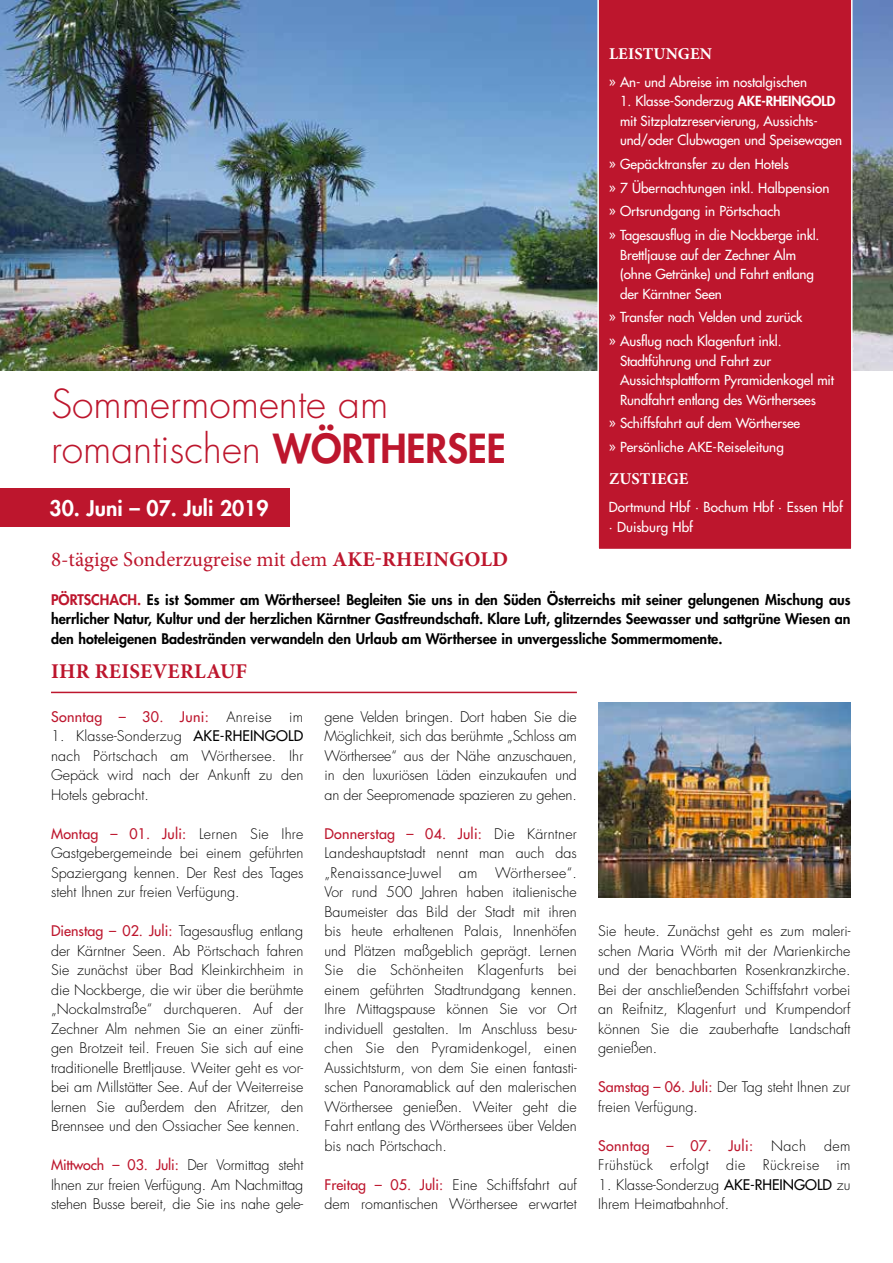
<style>
.page{position:relative;width:893px;height:1263px;background:#fff}
.page>*{position:absolute;margin:0;border:0;box-sizing:border-box;transform-origin:0 0}
.t1{font:300 39px/45px "Futura Std";color:#bd162d}
.t2{font:21px "Minion Pro";color:#bd162d}
.t3{font:800 21px "Futura Std";color:#fff}
.t4{font:700 21px "Minion Pro";letter-spacing:.01em;color:#bd162d}
.t5{font:700 16.5px "Minion Pro";letter-spacing:.01em;color:#fff}
.t6{font:300 14.25px/19.5px "Futura Std";color:#000;text-align:justify}
.t7{font:800 14.25px/19.5px "Futura Std";color:#000;text-align:justify}
.t8{font:500 14.25px "Futura Std";letter-spacing:.025em;color:#bd162d}
.t9{font:300 14.25px/19.5px "Futura Std";letter-spacing:.025em;color:#000;text-align:right}
.t10{font:500 13.5px/19.5px "Futura Std";letter-spacing:-.01em;color:#fff}
.s1{font-weight:800}
.s2{font-weight:700}
.s3{color:#bd162d}
.s4{font-weight:300;color:#000}
.s5{font-weight:500}
.s6{font-weight:500;color:#bd162d}
</style>
<div class="page">
<img style="left:0;top:0;width:893px;height:370px">
<div style="left:597px;top:0;width:255px;height:549px;background:#bd162d"></div>
<div style="left:0;top:488px;width:289px;height:38px;background:#bd162d"></div>
<hr style="left:51px;top:692px;width:526px;height:1px;background:#bd162d">
<img style="left:598px;top:702px;width:252px;height:195px">
<h1 class="t1" style="left:51px;top:382px;width:456px">Sommermomente am romantischen <span class="s1">WÖRTHERSEE</span></h1>
<h2 class="t3" style="left:50px;top:495px;width:220px">30. Juni – 07. Juli 2019</h2>
<h2 class="t2" style="left:51px;top:545px;width:459px">8-tägige Sonderzugreise mit dem <span class="s2">AKE-RHEINGOLD</span></h2>
<p class="t5" style="left:609px;top:42px;width:105px">LEISTUNGEN</p>
<p class="t10" style="left:609px;top:72px;width:200px">» An- und Abreise im nostalgischen</p>
<p class="t10" style="left:620px;top:91px;width:224px">1. Klasse-Sonderzug <span class="s1">AKE-RHEINGOLD </span>mit Sitzplatzreservierung, Aussichts&shy;und/oder Clubwagen und Speisewagen</p>
<p class="t10" style="left:609px;top:152px;width:222px;line-height:23.7px">» Gepäcktransfer zu den Hotels<br>» 7 Übernachtungen inkl. Halbpension » Ortsrundgang in Pörtschach<br>» Tagesausflug in die Nockberge inkl.</p>
<p class="t10" style="left:620px;top:245px;width:195px">Brettljause auf der Zechner Alm (ohne Getränke) und Fahrt entlang der Kärntner Seen</p>
<p class="t10" style="left:609px;top:306px;width:195px;line-height:23.7px">» Transfer nach Velden und zurück » Ausflug nach Klagenfurt inkl.</p>
<p class="t10" style="left:620px;top:351px;width:216px">Stadtführung und Fahrt zur<br>Aussichtsplattform Pyramidenkogel mit<br>Rundfahrt entlang des Wörthersees</p>
<p class="t10" style="left:609px;top:411px;width:193px;line-height:23.7px">» Schiffsfahrt auf dem Wörthersee » Persönliche AKE-Reiseleitung</p>
<p class="t5" style="left:609px;top:467px;width:81px">ZUSTIEGE</p>
<p class="t10" style="left:609px;top:498px;width:235px">Dortmund Hbf · Bochum Hbf · Essen Hbf · Duisburg Hbf</p>
<p class="t7" style="left:51px;top:589px;width:801px"><span class="s3">PÖRTSCHACH.</span> Es ist Sommer am Wörthersee! Begleiten Sie uns in den Süden Österreichs mit seiner gelungenen Mischung aus herrlicher Natur, Kultur und der herzlichen Kärntner Gastfreundschaft. Klare Luft, glitzerndes Seewasser und sattgrüne Wiesen an den hoteleigenen Badestränden verwandeln den Urlaub am Wörthersee in unvergessliche Sommermomente.</p>
<h2 class="t4" style="left:51px;top:657px;width:198px">IHR REISEVERLAUF</h2>
<p class="t8" style="left:51px;top:707px;width:254px">Sonntag – 30. Juni: <span class="s4">Anreise im</span></p>
<p class="t6" style="left:51px;top:726px;width:254px">1. Klasse-Sonderzug <span class="s5">AKE-RHEINGOLD </span>nach Pörtschach am Wörthersee. Ihr Gepäck wird nach der Ankunft zu den Hotels gebracht.</p>
<p class="t6" style="left:51px;top:824px;width:254px"><span class="s6">Montag – 01. Juli:</span> Lernen Sie Ihre Gastgebergemeinde bei einem geführten Spaziergang kennen. Der Rest des Tages steht Ihnen zur freien Verfügung.</p>
<p class="t6" style="left:51px;top:921px;width:254px"><span class="s6">Dienstag – 02. Juli:</span> Tagesausflug entlang der Kärntner Seen. Ab Pörtschach fahren Sie zunächst über Bad Kleinkirchheim in die Nockberge, die wir über die berühmte „Nockalmstraße“ durchqueren. Auf der Zechner Alm nehmen Sie an einer zünfti&shy;gen Brotzeit teil. Freuen Sie sich auf eine traditionelle Brettljause. Weiter geht es vor&shy;bei am Millstätter See. Auf der Weiterreise lernen Sie außerdem den Afritzer, den Brennsee und den Ossiacher See kennen.</p>
<p class="t6" style="left:51px;top:1155px;width:254px"><span class="s6">Mittwoch – 03. Juli:</span> Der Vormittag steht Ihnen zur freien Verfügung. Am Nachmittag stehen Busse bereit, die Sie ins nahe gele-</p>
<p class="t6" style="left:325px;top:707px;width:254px">gene Velden bringen. Dort haben Sie die Möglichkeit, sich das berühmte „Schloss am Wörthersee“ aus der Nähe anzuschauen, in den luxuriösen Läden einzukaufen und an der Seepromenade spazieren zu gehen.</p>
<p class="t6" style="left:325px;top:824px;width:254px"><span class="s6">Donnerstag – 04. Juli:</span> Die Kärntner Landeshauptstadt nennt man auch das „Renaissance-Juwel am Wörthersee“.<br>Vor rund 500 Jahren haben italienische Baumeister das Bild der Stadt mit ihren bis heute erhaltenen Palais, Innenhöfen und Plätzen maßgeblich geprägt. Lernen Sie die Schönheiten Klagenfurts bei einem geführten Stadtrundgang kennen.<br>Ihre Mittagspause können Sie vor Ort individuell gestalten. Im Anschluss besu&shy;chen Sie den Pyramidenkogel, einen Aussichtsturm, von dem Sie einen fantasti&shy;schen Panoramablick auf den malerischen Wörthersee genießen. Weiter geht die Fahrt entlang des Wörthersees über Velden bis nach Pörtschach.</p>
<p class="t6" style="left:325px;top:1175px;width:254px"><span class="s6">Freitag – 05. Juli:</span> Eine Schiffsfahrt auf dem romantischen Wörthersee erwartet</p>
<p class="t6" style="left:598px;top:921px;width:254px">Sie heute. Zunächst geht es zum maleri&shy;schen Maria Wörth mit der Marienkirche und der benachbarten Rosenkranzkirche.<br>Bei der anschließenden Schiffsfahrt vorbei an Reifnitz, Klagenfurt und Krumpendorf können Sie die zauberhafte Landschaft genießen.</p>
<p class="t6" style="left:598px;top:1077px;width:254px"><span class="s6">Samstag – 06. Juli:</span> Der Tag steht Ihnen zur freien Verfügung.</p>
<p class="t8" style="left:598px;top:1136px;width:156px">Sonntag – 07. Juli:</p>
<p class="t6" style="left:771px;top:1136px;width:36px">Nach</p>
<p class="t9" style="left:598px;top:1136px;width:254px">dem<br>Frühstück erfolgt die Rückreise im</p>
<p class="t6" style="left:598px;top:1175px;width:254px">1. Klasse-Sonderzug <span class="s5">AKE-RHEINGOLD</span> zu<br>Ihrem Heimatbahnhof.</p>
</div>
